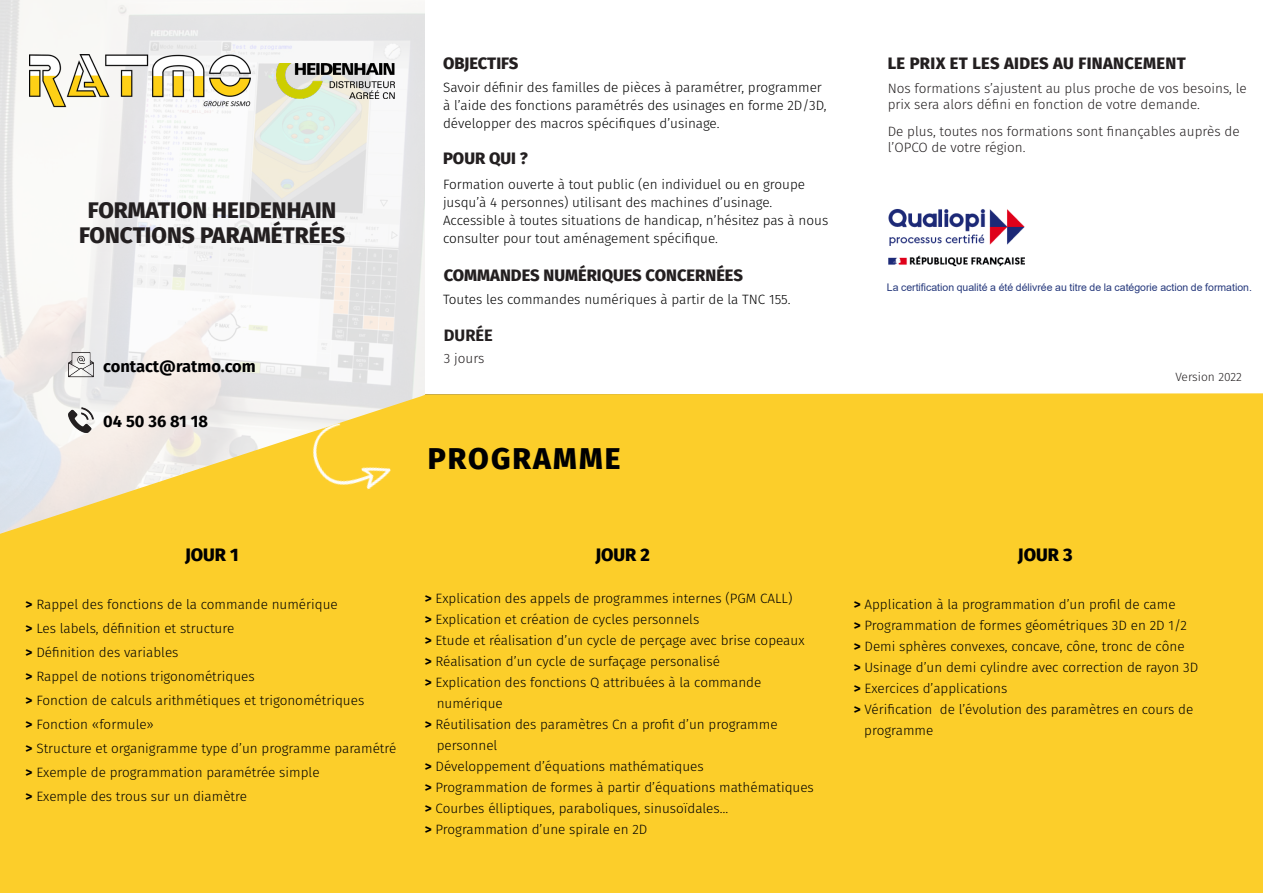
<style>
.page{position:relative;width:1263px;height:893px;background:#fff}
.page>*{position:absolute;margin:0;border:0;box-sizing:border-box;transform-origin:0 0}
.t1{font:800 30px "Fira Sans";letter-spacing:.07em;color:#000001}
.t2{font:800 22.5px "Fira Sans";color:#231f20}
.t3{font:800 18px "Fira Sans";color:#000001}
.t4{font:800 16.5px "Fira Sans";color:#231f20}
.t5{font:800 16.5px "Fira Sans";letter-spacing:.02em;color:#231f20}
.t6{font:700 16.5px "Fira Sans";color:#000001}
.t7{font:700 16.5px "Fira Sans";color:#231f20}
.t8{font:300 13.5px/18px "Fira Sans";color:#000001}
.t9{font:300 13.5px/16.5px "Fira Sans";color:#231f20}
.t10{font:300 12px "Fira Sans";color:#231f20}
.t11{font:10.5px "Arial";color:#26397c}
.s1{font-weight:700}
</style>
<div class="page">
<div style="left:426px;top:393px;width:837px;height:500px;background:#fcce2a"></div>
<svg style="left:0;top:0;width:425px;height:394px;fill:#f4f3f3"></svg>
<svg style="left:0;top:394px;width:426px;height:499px;fill:#fcce2a"></svg>
<div style="left:421px;top:399px;width:7px;height:251px;background:#fcce2a"></div>
<img style="left:68px;top:407px;width:26px;height:26px">
<img style="left:68px;top:352px;width:26px;height:25px">
<img style="left:303px;top:412px;width:91px;height:92px">
<img style="left:888px;top:209px;width:137px;height:58px">
<img style="left:276px;top:63px;width:118px;height:36px">
<img style="left:29px;top:54px;width:221px;height:54px">
<p class="t2" style="left:88px;top:190px;width:250px">FORMATION HEIDENHAIN</p>
<p class="t2" style="left:79px;top:216px;width:268px">FONCTIONS PARAMÉTRÉES</p>
<p class="t6" style="left:103px;top:352px;width:154px">contact@ratmo.com</p>
<p class="t6" style="left:103px;top:408px;width:106px">04 50 36 81 18</p>
<p class="t4" style="left:443px;top:49px;width:77px">OBJECTIFS</p>
<p class="t8" style="left:443px;top:78px;width:385px">Savoir définir des familles de pièces à paramétrer, programmer à l’aide des fonctions paramétrés des usinages en forme 2D/3D, développer des macros spécifiques d’usinage.</p>
<p class="t4" style="left:443px;top:144px;width:86px">POUR QUI ?</p>
<p class="t8" style="left:443px;top:175px;width:364px">Formation ouverte à tout public (en individuel ou en groupe jusqu’à 4 personnes) utilisant des machines d’usinage.</p>
<p class="t8" style="left:443px;top:211px;width:387px">Accessible à toutes situations de handicap, n’hésitez pas à nous consulter pour tout aménagement spécifique.</p>
<p class="t4" style="left:444px;top:261px;width:301px">COMMANDES NUMÉRIQUES CONCERNÉES</p>
<p class="t8" style="left:443px;top:290px;width:349px">Toutes les commandes numériques à partir de la TNC 155.</p>
<p class="t7" style="left:444px;top:321px;width:51px">DURÉE</p>
<p class="t9" style="left:444px;top:350px;width:42px">3 jours</p>
<p class="t1" style="left:428px;top:432px;width:194px">PROGRAMME</p>
<p class="t5" style="left:888px;top:49px;width:299px">LE PRIX ET LES AIDES AU FINANCEMENT</p>
<p class="t9" style="left:888px;top:80px;width:361px">Nos formations s’ajustent au plus proche de vos besoins, le prix sera alors défini en fonction de votre demande.</p>
<p class="t9" style="left:888px;top:123px;width:353px">De plus, toutes nos formations sont finançables auprès de l’OPCO de votre région.</p>
<p class="t11" style="left:887px;top:280px;width:367px">La certification qualité a été délivrée au titre de la catégorie action de formation.</p>
<p class="t10" style="left:1175px;top:368px;width:68px">Version 2022</p>
<p class="t3" style="left:185px;top:539px;width:55px">JOUR 1</p>
<p class="t8" style="left:26px;top:595px;width:314px"><span class="s1">&gt;</span> Rappel des fonctions de la commande numérique</p>
<p class="t8" style="left:26px;top:619px;width:210px"><span class="s1">&gt;</span> Les labels, définition et structure</p>
<p class="t8" style="left:26px;top:643px;width:154px"><span class="s1">&gt;</span> Définition des variables</p>
<p class="t8" style="left:26px;top:667px;width:231px"><span class="s1">&gt;</span> Rappel de notions trigonométriques</p>
<p class="t8" style="left:26px;top:691px;width:340px"><span class="s1">&gt;</span> Fonction de calculs arithmétiques et trigonométriques</p>
<p class="t8" style="left:26px;top:715px;width:130px"><span class="s1">&gt;</span> Fonction «formule»</p>
<p class="t8" style="left:26px;top:739px;width:372px"><span class="s1">&gt;</span> Structure et organigramme type d’un programme paramétré</p>
<p class="t8" style="left:26px;top:763px;width:295px"><span class="s1">&gt;</span> Exemple de programmation paramétrée simple</p>
<p class="t8" style="left:26px;top:787px;width:223px"><span class="s1">&gt;</span> Exemple des trous sur un diamètre</p>
<p class="t3" style="left:595px;top:539px;width:56px">JOUR 2</p>
<p class="t8" style="left:425px;top:589px;width:369px"><span class="s1">&gt;</span> Explication des appels de programmes internes (PGM CALL)</p>
<p class="t8" style="left:425px;top:610px;width:276px"><span class="s1">&gt;</span> Explication et création de cycles personnels</p>
<p class="t8" style="left:425px;top:631px;width:381px"><span class="s1">&gt;</span> Etude et réalisation d’un cycle de perçage avec brise copeaux</p>
<p class="t8" style="left:425px;top:652px;width:297px"><span class="s1">&gt;</span> Réalisation d’un cycle de surfaçage personalisé</p>
<p class="t8" style="left:437px;top:672px;width:326px;line-height:21px;text-indent:-12px"><span class="s1">&gt;</span> Explication des fonctions Q attribuées à la commande numérique</p>
<p class="t8" style="left:437px;top:714px;width:342px;line-height:21px;text-indent:-12px"><span class="s1">&gt;</span> Réutilisation des paramètres Cn a profit d’un programme personnel</p>
<p class="t8" style="left:425px;top:757px;width:280px"><span class="s1">&gt;</span> Développement d’équations mathématiques</p>
<p class="t8" style="left:425px;top:778px;width:391px"><span class="s1">&gt;</span> Programmation de formes à partir d’équations mathématiques</p>
<p class="t8" style="left:425px;top:799px;width:305px"><span class="s1">&gt;</span> Courbes élliptiques, paraboliques, sinusoïdales…</p>
<p class="t8" style="left:425px;top:820px;width:224px"><span class="s1">&gt;</span> Programmation d’une spirale en 2D</p>
<p class="t3" style="left:1018px;top:539px;width:56px">JOUR 3</p>
<p class="t8" style="left:854px;top:595px;width:323px"><span class="s1">&gt;</span> Application à la programmation d’un profil de came</p>
<p class="t8" style="left:854px;top:616px;width:335px"><span class="s1">&gt;</span> Programmation de formes géométriques 3D en 2D 1/2</p>
<p class="t8" style="left:854px;top:637px;width:332px"><span class="s1">&gt;</span> Demi sphères convexes, concave, cône, tronc de cône</p>
<p class="t8" style="left:854px;top:658px;width:346px"><span class="s1">&gt;</span> Usinage d’un demi cylindre avec correction de rayon 3D</p>
<p class="t8" style="left:854px;top:679px;width:155px"><span class="s1">&gt;</span> Exercices d’applications</p>
<p class="t8" style="left:864px;top:699px;width:331px;line-height:21px;text-indent:-10px"><span class="s1">&gt;</span> Vérification de l’évolution des paramètres en cours de programme</p>
</div>
